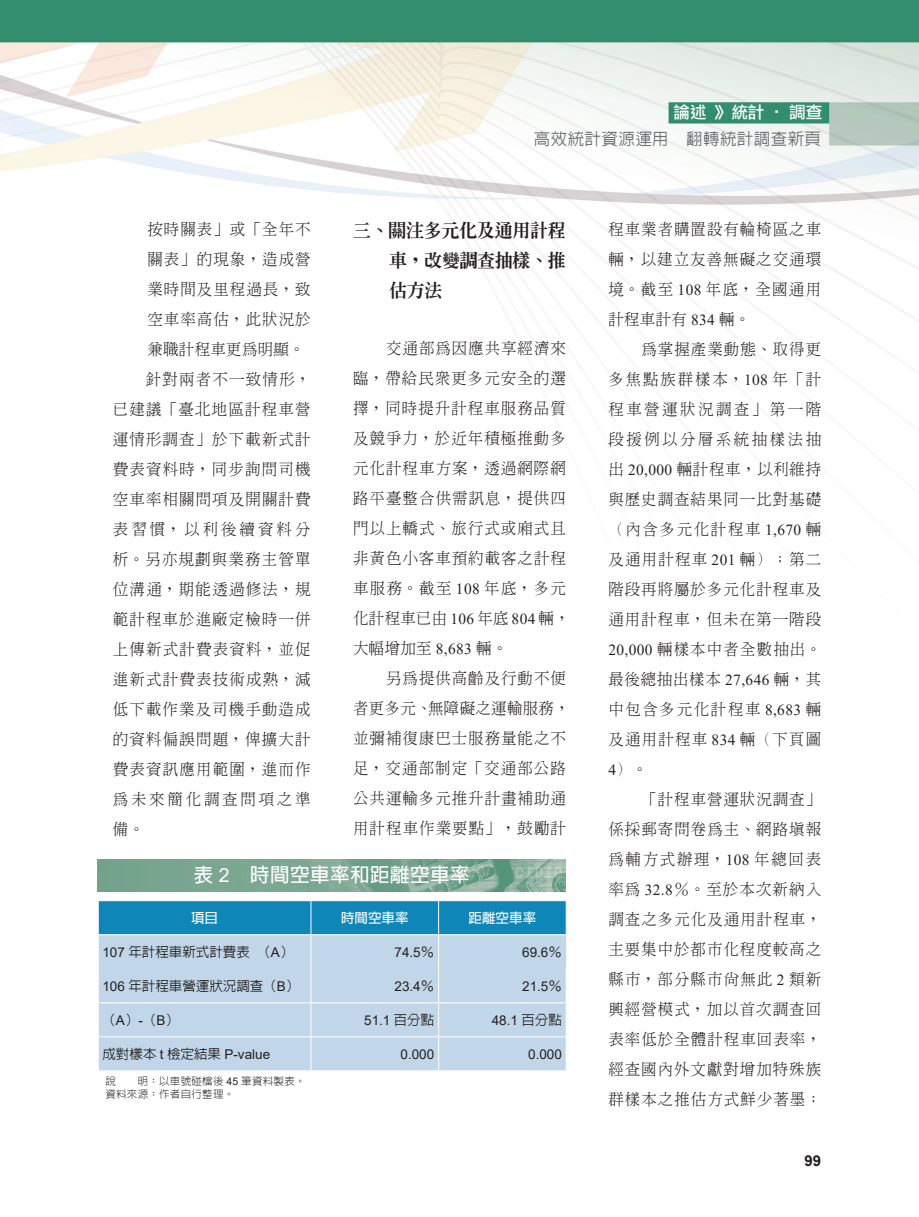
<style>
.page{position:relative;width:919px;height:1217px;background:#fff}
.page>*{position:absolute;margin:0;border:0;box-sizing:border-box;transform-origin:0 0}
.t1{font:700 19.5px "Lin Gothic";letter-spacing:.025em;color:#fff}
.t2{font:800 18px/30px "Inn Ming";letter-spacing:-.015em;color:#231f20;text-align:justify}
.t3{font:500 16.5px "Lin Gothic";letter-spacing:.025em;color:#6c6d70}
.t4{font:16.5px "DF Li Hei Md WIN BF";color:#fff}
.t5{font:300 15.3px/30px "Inn Ming";letter-spacing:.075em;color:#231f20;text-align:justify}
.t6{font:300 15.3px "Inn Ming";letter-spacing:.2em;color:#231f20}
.t7{font:300 15.3px "Inn Ming";letter-spacing:.185em;color:#231f20}
.t8{font:300 15.3px "Inn Ming";letter-spacing:.025em;color:#231f20}
.t9{font:700 15px "Arial";color:#231f20}
.t10{font:500 13.5px "Lin Gothic";color:#231f20}
.t11{font:13.5px "Arial";color:#231f20}
.t12{font:700 13.5px "Lin Gothic";color:#fff}
.t13{font:300 10.5px/13.5px "Lin Gothic";letter-spacing:.025em;color:#231f20}
.s1{font-family:"Times New Roman";font-weight:400}
.s2{font-family:"Arial";font-weight:400}
.s3{font-family:"Lin Gothic";font-weight:500}
</style>
<div class="page">
<img style="left:0;top:0;width:918px;height:968px">
<img style="left:98px;top:859px;width:468px;height:32px">
<div style="left:99px;top:901px;width:467px;height:33px;background:#0f86b8"></div>
<div style="left:99px;top:935px;width:467px;height:135px;background:#c1d7e9"></div>
<hr style="left:98px;top:900px;width:213px;height:1px;background:#fff">
<hr style="left:98px;top:900px;width:1px;height:34px;background:#fff">
<hr style="left:311px;top:900px;width:127px;height:1px;background:#fff">
<hr style="left:310px;top:900px;width:1px;height:34px;background:#fff">
<hr style="left:438px;top:900px;width:128px;height:1px;background:#fff">
<hr style="left:438px;top:900px;width:1px;height:34px;background:#fff">
<hr style="left:566px;top:900px;width:1px;height:34px;background:#fff">
<hr style="left:98px;top:934px;width:213px;height:1px;background:#fff">
<hr style="left:98px;top:934px;width:1px;height:34px;background:#fff">
<hr style="left:311px;top:934px;width:127px;height:1px;background:#fff">
<hr style="left:310px;top:934px;width:1px;height:34px;background:#fff">
<hr style="left:438px;top:934px;width:128px;height:1px;background:#fff">
<hr style="left:438px;top:934px;width:1px;height:34px;background:#fff">
<hr style="left:310px;top:968px;width:1px;height:34px;background:#fff">
<hr style="left:438px;top:968px;width:1px;height:34px;background:#fff">
<hr style="left:98px;top:1002px;width:213px;height:1px;background:#fff">
<hr style="left:311px;top:1002px;width:127px;height:1px;background:#fff">
<hr style="left:310px;top:1002px;width:1px;height:34px;background:#fff">
<hr style="left:438px;top:1002px;width:128px;height:1px;background:#fff">
<hr style="left:438px;top:1002px;width:1px;height:34px;background:#fff">
<hr style="left:98px;top:1036px;width:213px;height:1px;background:#fff">
<hr style="left:311px;top:1036px;width:127px;height:1px;background:#fff">
<hr style="left:310px;top:1036px;width:1px;height:34px;background:#fff">
<hr style="left:438px;top:1036px;width:128px;height:1px;background:#fff">
<hr style="left:438px;top:1036px;width:1px;height:34px;background:#fff">
<p class="t4" style="left:673px;top:104px;width:150px">論述 》統計 ‧ 調查</p>
<p class="t3" style="left:534px;top:130px;width:289px">高效統計資源運用　翻轉統計調查新頁</p>
<p class="t5" style="left:147px;top:214px;width:165px">按時關表」或「全年不</p>
<p class="t5" style="left:147px;top:244px;width:165px">關表」的現象，造成營</p>
<p class="t5" style="left:147px;top:274px;width:165px">業時間及里程過長，致</p>
<p class="t5" style="left:147px;top:304px;width:165px">空車率高估，此狀況於</p>
<p class="t8" style="left:147px;top:341px;width:159px">兼職計程車更為明顯。</p>
<p class="t5" style="left:146px;top:364px;width:166px">針對兩者不一致情形，</p>
<p class="t5" style="left:113px;top:394px;width:199px">已建議「臺北地區計程車營</p>
<p class="t5" style="left:113px;top:424px;width:199px">運情形調查」於下載新式計</p>
<p class="t5" style="left:113px;top:454px;width:199px">費表資料時，同步詢問司機</p>
<p class="t5" style="left:113px;top:484px;width:199px">空車率相關問項及開關計費</p>
<p class="t6" style="left:113px;top:521px;width:199px">表習慣，以利後續資料分</p>
<p class="t5" style="left:113px;top:544px;width:199px">析。另亦規劃與業務主管單</p>
<p class="t5" style="left:113px;top:574px;width:199px">位溝通，期能透過修法，規</p>
<p class="t5" style="left:113px;top:604px;width:199px">範計程車於進廠定檢時一併</p>
<p class="t5" style="left:113px;top:634px;width:199px">上傳新式計費表資料，並促</p>
<p class="t5" style="left:113px;top:664px;width:199px">進新式計費表技術成熟，減</p>
<p class="t5" style="left:113px;top:694px;width:199px">低下載作業及司機手動造成</p>
<p class="t5" style="left:113px;top:724px;width:199px">的資料偏誤問題，俾擴大計</p>
<p class="t5" style="left:113px;top:754px;width:199px">費表資訊應用範圍，進而作</p>
<p class="t7" style="left:113px;top:791px;width:199px">為未來簡化調查問項之準</p>
<p class="t5" style="left:113px;top:814px;width:33px">備。</p>
<p class="t2" style="left:389px;top:215px;width:178px;text-indent:-36px">三、關注多元化及通用計程車，改變調查抽樣、推估方法</p>
<p class="t5" style="left:353px;top:333px;width:218px;text-align:left;text-indent:33px">交通部為因應共享經濟來臨，帶給民眾更多元安全的選擇，同時提升計程車服務品質及競爭力，於近年積極推動多元化計程車方案，透過網際網路平臺整合供需訊息，提供四門以上轎式、旅行式或廂式且非黃色小客車預約載客之計程車服務。截至 <span class="s1">108</span> 年底，多元化計程車已由 <span class="s1">106</span> 年底 <span class="s1">804</span> 輛，大幅增加至 <span class="s1">8,683</span> 輛。</p>
<p class="t5" style="left:353px;top:663px;width:218px;text-align:left;text-indent:33px">另為提供高齡及行動不便者更多元、無障礙之運輸服務，並彌補復康巴士服務量能之不足，交通部制定「交通部公路公共運輸多元推升計畫補助通用計程車作業要點」，鼓勵計</p>
<p class="t1" style="left:194px;top:863px;width:277px">表 <span class="s2">2</span>　時間空車率和距離空車率</p>
<p class="t12" style="left:191px;top:910px;width:28px">項目</p>
<p class="t12" style="left:341px;top:910px;width:69px">時間空車率</p>
<p class="t12" style="left:468px;top:910px;width:69px">距離空車率</p>
<p class="t10" style="left:102px;top:944px;width:192px"><span class="s2">107</span> 年計程車新式計費表 （<span class="s2">A</span>）</p>
<p class="t11" style="left:394px;top:942px;width:41px">74.5<span class="s3">％</span></p>
<p class="t11" style="left:522px;top:942px;width:41px">69.6<span class="s3">％</span></p>
<p class="t10" style="left:102px;top:978px;width:198px"><span class="s2">106</span> 年計程車營運狀況調查（<span class="s2">B</span>）</p>
<p class="t11" style="left:394px;top:976px;width:41px">23.4<span class="s3">％</span></p>
<p class="t11" style="left:522px;top:976px;width:41px">21.5<span class="s3">％</span></p>
<p class="t10" style="left:102px;top:1012px;width:78px">（<span class="s2">A</span>）<span class="s2">-</span>（<span class="s2">B</span>）</p>
<p class="t11" style="left:364px;top:1010px;width:72px">51.1 <span class="s3">百分點</span></p>
<p class="t11" style="left:491px;top:1010px;width:72px">48.1 <span class="s3">百分點</span></p>
<p class="t10" style="left:102px;top:1046px;width:169px">成對樣本 <span class="s2">t</span> 檢定結果 <span class="s2">P-value</span></p>
<p class="t11" style="left:400px;top:1044px;width:35px">0.000</p>
<p class="t11" style="left:528px;top:1044px;width:35px">0.000</p>
<p class="t13" style="left:105px;top:1073px;width:202px">說　　明：以車號碰檔後 <span class="s2">45</span> 筆資料製表。資料來源：作者自行整理。</p>
<p class="t5" style="left:608px;top:214px;width:214px">程車業者購置設有輪椅區之車輛，以建立友善無礙之交通環境。截至 <span class="s1">108</span> 年底，全國通用計程車計有 <span class="s1">834</span> 輛。</p>
<p class="t5" style="left:608px;top:334px;width:214px;text-indent:33px">為掌握產業動態、取得更多焦點族群樣本，<span class="s1">108</span> 年「計程車營運狀況調查」第一階段援例以分層系統抽樣法抽出 <span class="s1">20,000</span> 輛計程車，以利維持與歷史調查結果同一比對基礎（內含多元化計程車 <span class="s1">1,670</span> 輛及通用計程車 <span class="s1">201</span> 輛）；第二階段再將屬於多元化計程車及通用計程車，但未在第一階段<span class="s1">20,000</span> 輛樣本中者全數抽出。最後總抽出樣本 <span class="s1">27,646</span> 輛，其中包含多元化計程車 <span class="s1">8,683</span> 輛及通用計程車 <span class="s1">834</span> 輛（下頁圖<span class="s1">4</span>）。</p>
<p class="t5" style="left:608px;top:784px;width:214px;text-indent:33px">「計程車營運狀況調查」係採郵寄問卷為主、網路填報為輔方式辦理，<span class="s1">108</span> 年總回表率為 <span class="s1">32.8</span>％。至於本次新納入調查之多元化及通用計程車，主要集中於都市化程度較高之縣市，部分縣市尚無此 <span class="s1">2</span> 類新興經營模式，加以首次調查回表率低於全體計程車回表率，經查國內外文獻對增加特殊族群樣本之推估方式鮮少著墨；</p>
<p class="t9" style="left:804px;top:1149px;width:18px">99</p>
</div>
